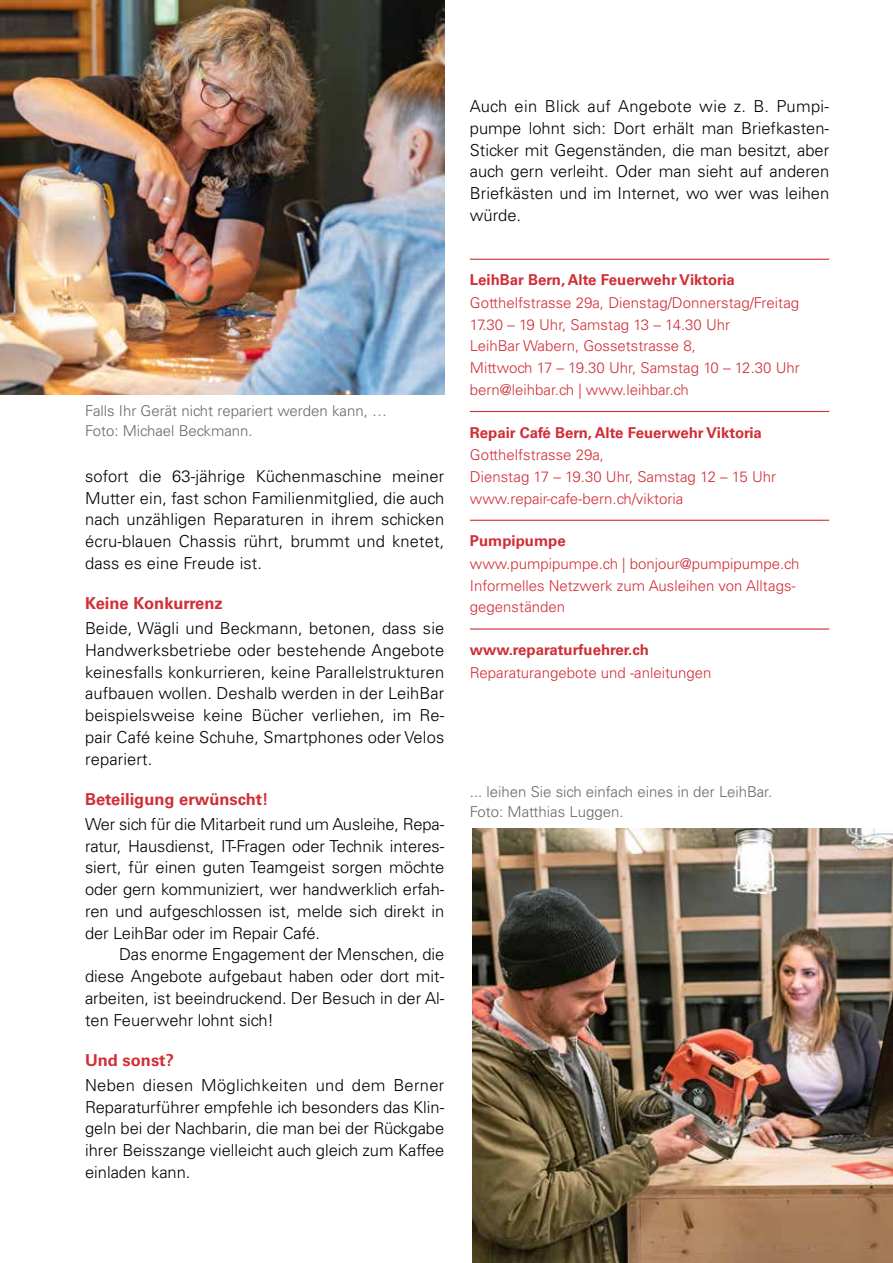
<style>
.page{position:relative;width:893px;height:1263px;background:#fff}
.page>*{position:absolute;margin:0;border:0;box-sizing:border-box;transform-origin:0 0}
.t1{font:300 16.5px/21.8px "Univers LT Std";color:#000;text-align:justify}
.t2{font:700 16.5px "Univers LT Std";color:#d12e37}
.t3{font:300 15px/21.8px "Univers LT Std";color:#d12e37}
.t4{font:300 15px/20.2px "Univers LT Std";color:#6b6764}
.t5{font:700 15px "Univers LT Std";color:#d12e37}
</style>
<div class="page">
<hr style="left:470px;top:259px;width:359px;height:1px;background:#d12e37">
<hr style="left:470px;top:411px;width:359px;height:1px;background:#d12e37">
<hr style="left:470px;top:520px;width:359px;height:1px;background:#d12e37">
<hr style="left:470px;top:628px;width:359px;height:2px;background:#d12e37">
<img style="left:0;top:0;width:444px;height:395px">
<img style="left:472px;top:829px;width:421px;height:434px">
<p class="t4" style="left:85px;top:400px;width:304px">Falls Ihr Gerät nicht repariert werden kann, …<br>Foto: Michael Beckmann.</p>
<p class="t1" style="left:85px;top:465px;width:361px">sofort die 63-jährige Küchenmaschine meiner Mutter ein, fast schon Familienmitglied, die auch nach unzähligen Reparaturen in ihrem schicken écru-blauen Chassis rührt, brummt und knetet, dass es eine Freude ist.</p>
<p class="t2" style="left:85px;top:594px;width:139px">Keine Konkurrenz</p>
<p class="t1" style="left:85px;top:617px;width:361px">Beide, Wägli und Beckmann, betonen, dass sie Handwerksbetriebe oder bestehende Angebote keinesfalls konkurrieren, keine Parallelstrukturen aufbauen wollen. Deshalb werden in der LeihBar beispielsweise keine Bücher verliehen, im Re&shy;pair Café keine Schuhe, Smartphones oder Velos repariert.</p>
<p class="t2" style="left:85px;top:790px;width:185px">Beteiligung erwünscht!</p>
<p class="t1" style="left:85px;top:813px;width:361px">Wer sich für die Mitarbeit rund um Ausleihe, Repa&shy;ratur, Hausdienst, IT-Fragen oder Technik interes&shy;siert, für einen guten Teamgeist sorgen möchte oder gern kommuniziert, wer handwerklich erfah&shy;ren und aufgeschlossen ist, melde sich direkt in der LeihBar oder im Repair Café.</p>
<p class="t1" style="left:85px;top:944px;width:361px;text-indent:34px">Das enorme Engagement der Menschen, die diese Angebote aufgebaut haben oder dort mit&shy;arbeiten, ist beeindruckend. Der Besuch in der Al&shy;ten Feuerwehr lohnt sich!</p>
<p class="t2" style="left:85px;top:1051px;width:90px">Und sonst?</p>
<p class="t1" style="left:85px;top:1074px;width:361px">Neben diesen Möglichkeiten und dem Berner Reparaturführer empfehle ich besonders das Klin&shy;geln bei der Nachbarin, die man bei der Rückgabe ihrer Beisszange vielleicht auch gleich zum Kaffee einladen kann.</p>
<p class="t1" style="left:470px;top:95px;width:361px">Auch ein Blick auf Angebote wie z. B. Pumpi&shy;pumpe lohnt sich: Dort erhält man Briefkasten-Sticker mit Gegenständen, die man besitzt, aber auch gern verleiht. Oder man sieht auf anderen Briefkästen und im Internet, wo wer was leihen würde.</p>
<p class="t5" style="left:470px;top:271px;width:267px">LeihBar Bern, Alte Feuerwehr Viktoria</p>
<p class="t3" style="left:470px;top:292px;width:331px">Gotthelfstrasse 29a, Dienstag/Donnerstag/Freitag 17.30 – 19 Uhr, Samstag 13 – 14.30 Uhr<br>LeihBar Wabern, Gossetstrasse 8,<br>Mittwoch 17 – 19.30 Uhr, Samstag 10 – 12.30 Uhr bern@leihbar.ch | www.leihbar.ch</p>
<p class="t5" style="left:470px;top:423px;width:294px">Repair Café Bern, Alte Feuerwehr Viktoria</p>
<p class="t3" style="left:470px;top:444px;width:308px">Gotthelfstrasse 29a,<br>Dienstag 17 – 19.30 Uhr, Samstag 12 – 15 Uhr www.repair-cafe-bern.ch/viktoria</p>
<p class="t5" style="left:470px;top:532px;width:97px">Pumpipumpe</p>
<p class="t3" style="left:470px;top:553px;width:331px">www.pumpipumpe.ch | bonjour@pumpipumpe.ch<br>Informelles Netzwerk zum Ausleihen von Alltags&shy;gegenständen</p>
<p class="t5" style="left:470px;top:641px;width:180px">www.reparaturfuehrer.ch</p>
<p class="t3" style="left:470px;top:661px;width:243px">Reparaturangebote und -anleitungen</p>
<p class="t4" style="left:470px;top:782px;width:304px">... leihen Sie sich einfach eines in der LeihBar.<br>Foto: Matthias Luggen.</p>
</div>
